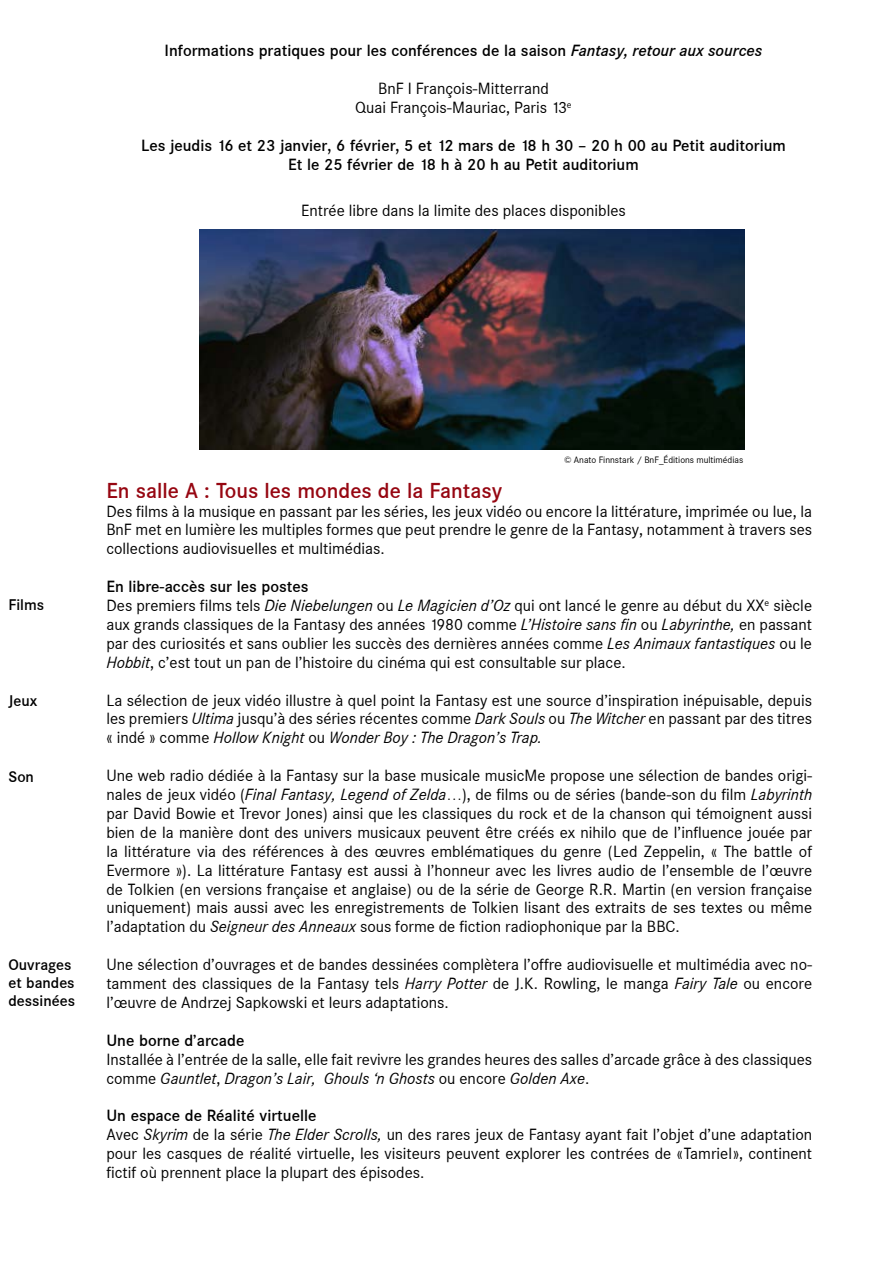
<style>
.page{position:relative;width:893px;height:1263px;background:#fff}
.page>*{position:absolute;margin:0;border:0;box-sizing:border-box;transform-origin:0 0}
.t1{font:500 21px "Corporate SBQ";color:#960611}
.t2{font:15.75px/18.9px "Corporate SBQ";color:#000;text-align:justify}
.t3{font:500 15.75px/18.9px "Corporate SBQ";color:#000;text-align:center}
.t4{font:500 15px/18px "Corporate SBQ";color:#000}
.t5{font:9px "Corporate SBQ";color:#000}
.s1{font-style:italic}
</style>
<div class="page">
<img style="left:199px;top:229px;width:545px;height:220px">
<p class="t3" style="left:165px;top:41px;width:599px">Informations pratiques pour les conférences de la saison <span class="s1">Fantasy, retour aux sources</span></p>
<p class="t2" style="left:355px;top:79px;width:218px;text-align:center">BnF I François-Mitterrand<br>Quai François-Mauriac, Paris 13<sup>e</sup></p>
<p class="t3" style="left:141px;top:136px;width:646px">Les jeudis 16 et 23 janvier, 6 février, 5 et 12 mars de 18 h 30 – 20 h 00 au Petit auditorium<br>Et le 25 février de 18 h à 20 h au Petit auditorium</p>
<p class="t2" style="left:301px;top:202px;width:326px">Entrée libre dans la limite des places disponibles</p>
<p class="t4" style="left:9px;top:595px;width:37px">Films</p>
<p class="t4" style="left:9px;top:692px;width:30px">Jeux</p>
<p class="t4" style="left:9px;top:768px;width:27px">Son</p>
<p class="t4" style="left:9px;top:956px;width:68px">Ouvrages et bandes dessinées</p>
<p class="t5" style="left:564px;top:454px;width:181px">© Anato Finnstark / BnF_Éditions multimédias</p>
<h3 class="t1" style="left:106px;top:478px;width:397px">En salle A : Tous les mondes de la Fantasy</h3>
<p class="t2" style="left:106px;top:502px;width:707px">Des films à la musique en passant par les séries, les jeux vidéo ou encore la littérature, imprimée ou lue, la BnF met en lumière les multiples formes que peut prendre le genre de la Fantasy, notamment à travers ses collections audiovisuelles et multimédias.</p>
<p class="t3" style="left:106px;top:577px;width:204px">En libre-accès sur les postes</p>
<p class="t2" style="left:106px;top:596px;width:707px">Des premiers films tels <span class="s1">Die Niebelungen</span> ou <span class="s1">Le Magicien d’Oz</span> qui ont lancé le genre au début du XX<sup>e</sup> siècle aux grands classiques de la Fantasy des années 1980 comme <span class="s1">L’Histoire sans fin</span> ou <span class="s1">Labyrinthe,</span> en passant par des curiosités et sans oublier les succès des dernières années comme <span class="s1">Les Animaux fantastiques</span> ou le <span class="s1">Hobbit</span>, c’est tout un pan de l’histoire du cinéma qui est consultable sur place.</p>
<p class="t2" style="left:106px;top:691px;width:707px">La sélection de jeux vidéo illustre à quel point la Fantasy est une source d’inspiration inépuisable, depuis les premiers <span class="s1">Ultima</span> jusqu’à des séries récentes comme <span class="s1">Dark Souls</span> ou <span class="s1">The Witcher</span> en passant par des titres « indé » comme <span class="s1">Hollow Knight</span> ou <span class="s1">Wonder Boy : The Dragon’s Trap.</span></p>
<p class="t2" style="left:106px;top:766px;width:707px">Une web radio dédiée à la Fantasy sur la base musicale musicMe propose une sélection de bandes origi&shy;nales de jeux vidéo (<span class="s1">Final Fantasy, Legend of Zelda</span>…), de films ou de séries (bande-son du film <span class="s1">Labyrinth </span>par David Bowie et Trevor Jones) ainsi que les classiques du rock et de la chanson qui témoignent aussi bien de la manière dont des univers musicaux peuvent être créés ex nihilo que de l’influence jouée par la littérature via des références à des œuvres emblématiques du genre (Led Zeppelin, « The battle of Evermore »). La littérature Fantasy est aussi à l’honneur avec les livres audio de l’ensemble de l’œuvre de Tolkien (en versions française et anglaise) ou de la série de George R.R. Martin (en version française uniquement) mais aussi avec les enregistrements de Tolkien lisant des extraits de ses textes ou même l’adaptation du <span class="s1">Seigneur des Anneaux</span> sous forme de fiction radiophonique par la BBC.</p>
<p class="t2" style="left:106px;top:955px;width:707px">Une sélection d’ouvrages et de bandes dessinées complètera l’offre audiovisuelle et multimédia avec no&shy;tamment des classiques de la Fantasy tels <span class="s1">Harry Potter</span> de J.K. Rowling, le manga <span class="s1">Fairy Tale</span> ou encore l’œuvre de Andrzej Sapkowski et leurs adaptations.</p>
<p class="t3" style="left:106px;top:1031px;width:140px">Une borne d’arcade</p>
<p class="t2" style="left:106px;top:1050px;width:707px">Installée à l’entrée de la salle, elle fait revivre les grandes heures des salles d’arcade grâce à des classiques comme <span class="s1">Gauntlet</span>, <span class="s1">Dragon’s Lair, Ghouls ‘n Ghosts</span> ou encore <span class="s1">Golden Axe</span>.</p>
<p class="t3" style="left:106px;top:1107px;width:212px">Un espace de Réalité virtuelle</p>
<p class="t2" style="left:106px;top:1125px;width:707px">Avec <span class="s1">Skyrim</span> de la série <span class="s1">The Elder Scrolls,</span> un des rares jeux de Fantasy ayant fait l’objet d’une adaptation pour les casques de réalité virtuelle, les visiteurs peuvent explorer les contrées de «Tamriel», continent fictif où prennent place la plupart des épisodes.</p>
</div>
